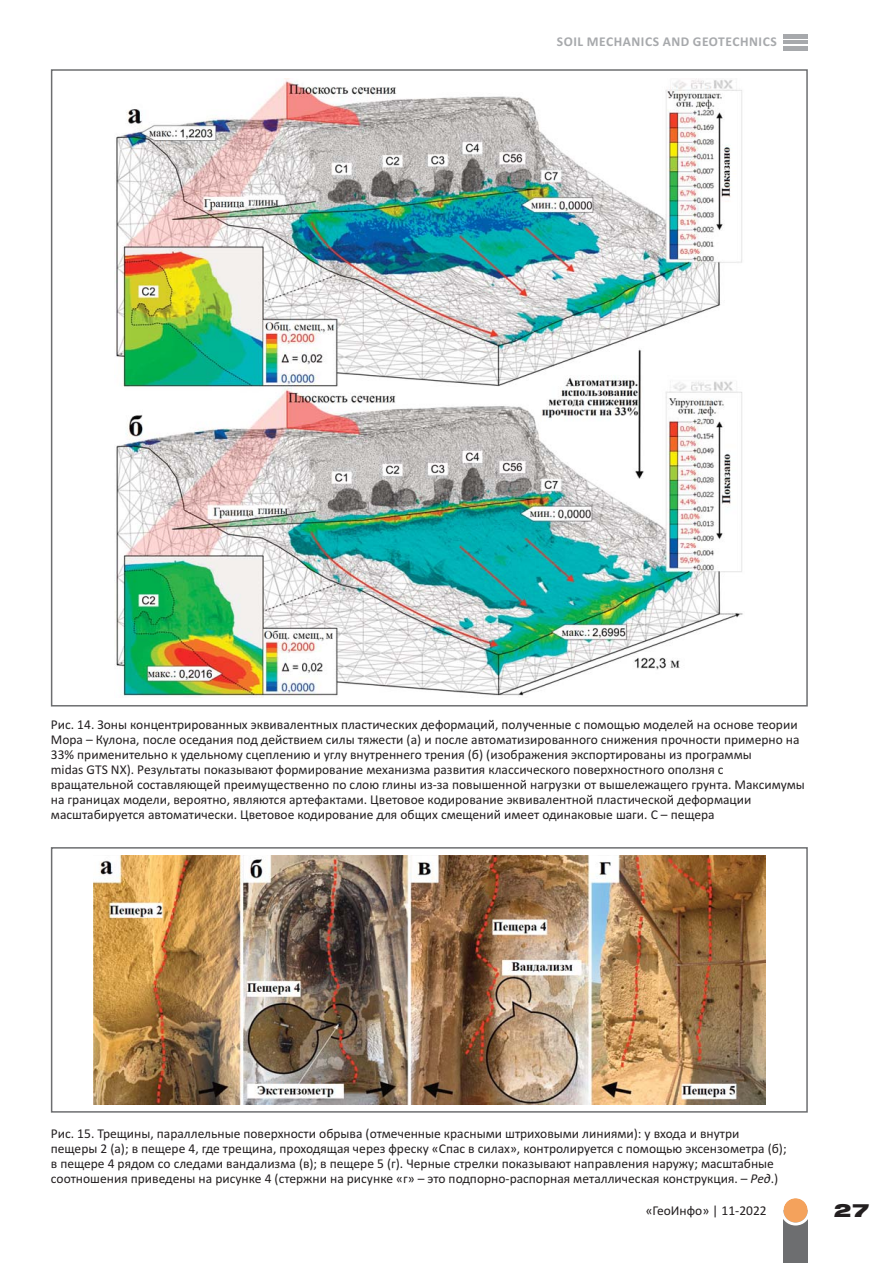
<style>
.page{position:relative;width:893px;height:1263px;background:#fff}
.page>*{position:absolute;margin:0;border:0;box-sizing:border-box;transform-origin:0 0}
.t1{font:900 18px "Helios Ext";color:#231f20}
.t2{font:13.5px/15px "Calibri";color:#231f20}
.t3{font:700 13.5px "Calibri";letter-spacing:.04em;color:#a7a9ac}
.s1{font-style:italic}
</style>
<div class="page">
<img style="left:114px;top:79px;width:629px;height:618px">
<img style="left:93px;top:856px;width:673px;height:248px">
<div style="left:51px;top:847px;width:757px;height:266px;border:2px solid #6d6e70"></div>
<hr style="left:783px;top:34px;width:25px;height:4px;background:#a7a9ac">
<hr style="left:783px;top:40px;width:25px;height:4px;background:#a7a9ac">
<hr style="left:783px;top:47px;width:25px;height:4px;background:#a7a9ac">
<div style="left:783px;top:1210px;width:25px;height:53px;background:#6d6e70"></div>
<svg style="left:783px;top:1198px;width:25px;height:27px"></svg>
<p class="t3" style="left:557px;top:37px;width:221px">SOIL MECHANICS AND GEOTECHNICS</p>
<p class="t2" style="left:51px;top:718px;width:756px">Рис. 14. Зоны концентрированных эквивалентных пластических деформаций, полученные с помощью моделей на основе теории Мора – Кулона, после оседания под действием силы тяжести (а) и после автоматизированного снижения прочности примерно на 33% применительно к удельному сцеплению и углу внутреннего трения (б) (изображения экспортированы из программы<br>midas GTS NX). Результаты показывают формирование механизма развития классического поверхностного оползня с вращательной составляющей преимущественно по слою глины из-за повышенной нагрузки от вышележащего грунта. Максимумы на границах модели, вероятно, являются артефактами. Цветовое кодирование эквивалентной пластической деформации масштабируется автоматически. Цветовое кодирование для общих смещений имеет одинаковые шаги. C – пещера</p>
<p class="t2" style="left:51px;top:1127px;width:737px">Рис. 15. Трещины, параллельные поверхности обрыва (отмеченные красными штриховыми линиями): у входа и внутри пещеры 2 (а); в пещере 4, где трещина, проходящая через фреску «Спас в силах», контролируется с помощью эксензометра (б); в пещере 4 рядом со следами вандализма (в); в пещере 5 (г). Черные стрелки показывают направления наружу; масштабные соотношения приведены на рисунке 4 (стержни на рисунке «г» – это подпорно-распорная металлическая конструкция. – <span class="s1">Ред</span>.)</p>
<p class="t2" style="left:646px;top:1204px;width:123px">«ГеоИнфо» | 11-2022</p>
<h1 class="t1" style="left:834px;top:1203px;width:37px">27</h1>
</div>
